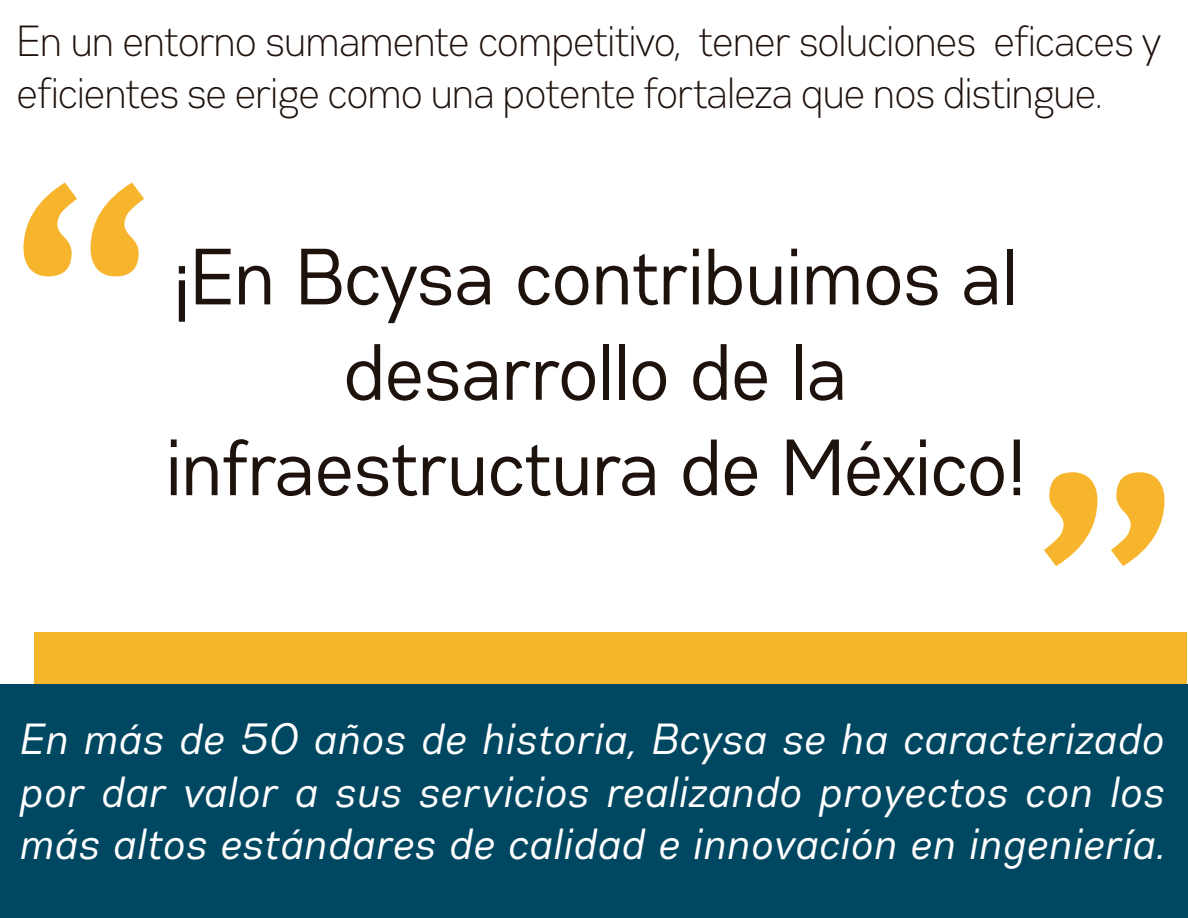
<style>
.page{position:relative;width:1188px;height:918px;background:#fff}
.page>*{position:absolute;margin:0;border:0;box-sizing:border-box;transform-origin:0 0}
.t1{font:79.5px/95.4px "Gabriel Sans Cond Normal";color:#1e120d;text-align:center}
.t2{font:43.5px/52.2px "Gabriel Sans Cond Normal Italic";letter-spacing:.035em;color:#fff;text-align:justify}
.t3{font:43.5px/52.2px "Gabriel Sans Cond Light";letter-spacing:-.005em;color:#1e120d}
</style>
<div class="page">
<div style="left:35px;top:632px;width:1152px;height:211px;background:#f6b62c"></div>
<div style="left:0;top:685px;width:1188px;height:233px;background:#004862"></div>
<svg style="left:24px;top:183px;width:120px;height:93px"></svg>
<svg style="left:1044px;top:472px;width:120px;height:94px"></svg>
<p class="t3" style="left:18px;top:16px;width:1146px">En un entorno sumamente competitivo, tener soluciones eficaces y eficientes se erige como una potente fortaleza que nos distingue.</p>
<h1 class="t1" style="left:167px;top:230px;width:861px">¡En Bcysa contribuimos al desarrollo de la infraestructura de México!</h1>
<p class="t2" style="left:20px;top:713px;width:1146px">En más de 50 años de historia, Bcysa se ha caracterizado por dar valor a sus servicios realizando proyectos con los más altos estándares de calidad e innovación en ingeniería.</p>
</div>
